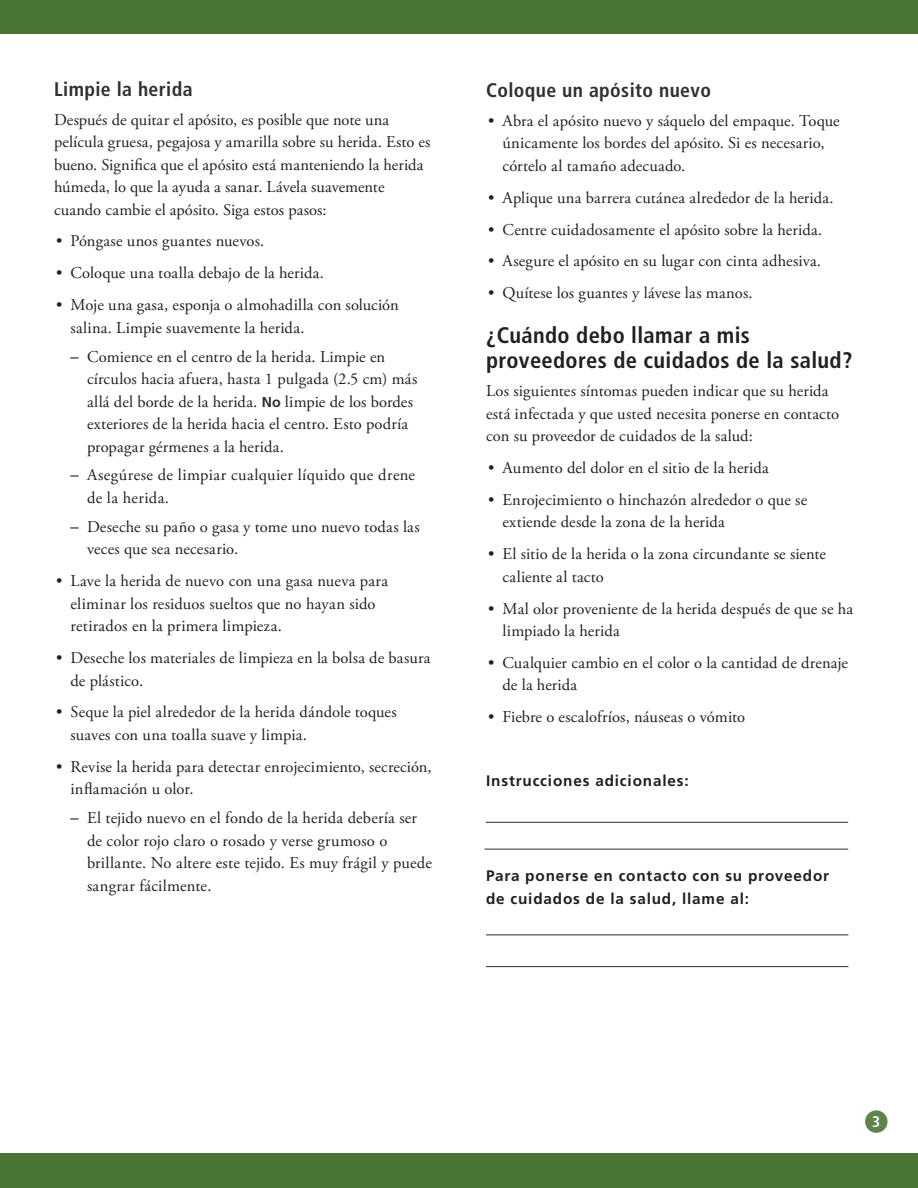
<style>
.page{position:relative;width:918px;height:1188px;background:#fff}
.page>*{position:absolute;margin:0;border:0;box-sizing:border-box;transform-origin:0 0}
.Level_1{font:700 condensed 22.5px/24.8px "Frutiger LT Std";letter-spacing:.015em;color:#231f20}
.Level_2{font:700 condensed 19.65px "Frutiger LT Std";letter-spacing:.02em;color:#312f30}
.Main{font:16.5px/22.5px "Adobe Garamond Pro";letter-spacing:.005em;color:#231f20}
.t1{font:700 condensed 15.45px "Frutiger LT Std";color:#fff}
.Main-2{font:700 15.3px/22.5px "Frutiger LT Std";letter-spacing:.055em;color:#231f20}
.s1{font-family:"Sabon"}
.s2{font-family:"Frutiger LT Std";font-weight:700;font-size:14.25px;color:#312f30}
</style>
<div class="page">
<div style="left:0;top:1154px;width:918px;height:34px;background:#497434"></div>
<div style="left:865px;top:1110px;width:23px;height:23px;background:#5e844b;border-radius:50%"></div>
<div style="left:0;top:0;width:918px;height:34px;background:#497434"></div>
<hr style="left:486px;top:935px;width:362px;height:1px;background:#231f20">
<hr style="left:486px;top:966px;width:362px;height:1px;background:#231f20">
<hr style="left:486px;top:822px;width:362px;height:1px;background:#231f20">
<hr style="left:484px;top:849px;width:364px;height:1px;background:#231f20">
<p class="Level_2" style="left:54px;top:78px;width:140px">Limpie la herida</p>
<p class="Main" style="left:54px;top:109px;width:378px">Después de quitar el apósito, es posible que note una película gruesa, pegajosa y amarilla sobre su herida. Esto es bueno. Significa que el apósito está manteniendo la herida húmeda, lo que la ayuda a sanar. Lávela suavemente cuando cambie el apósito. Siga estos pasos:</p>
<p class="Main" style="left:56px;top:231px;width:210px">• Póngase unos guantes nuevos.</p>
<p class="Main" style="left:56px;top:262px;width:269px">• Coloque una toalla debajo de la herida.</p>
<p class="Main" style="left:70px;top:294px;width:330px;text-indent:-14px">• Moje una gasa, esponja o almohadilla con solución salina. Limpie suavemente la herida.</p>
<p class="Main" style="left:87px;top:346px;width:332px;text-indent:-16px"><span class="s1">–</span> Comience en el centro de la herida. Limpie en círculos hacia afuera, hasta 1 pulgada (2.5 cm) más allá del borde de la herida. <span class="s2">No</span> limpie de los bordes exteriores de la herida hacia el centro. Esto podría propagar gérmenes a la herida.</p>
<p class="Main" style="left:87px;top:465px;width:330px;text-indent:-16px"><span class="s1">–</span> Asegúrese de limpiar cualquier líquido que drene de la herida.</p>
<p class="Main" style="left:87px;top:516px;width:334px;text-indent:-16px"><span class="s1">–</span> Deseche su paño o gasa y tome uno nuevo todas las veces que sea necesario.</p>
<p class="Main" style="left:70px;top:570px;width:319px;text-indent:-14px">• Lave la herida de nuevo con una gasa nueva para eliminar los residuos sueltos que no hayan sido retirados en la primera limpieza.</p>
<p class="Main" style="left:70px;top:647px;width:362px;text-indent:-14px">• Deseche los materiales de limpieza en la bolsa de basura de plástico.</p>
<p class="Main" style="left:70px;top:702px;width:328px;text-indent:-14px">• Seque la piel alrededor de la herida dándole toques suaves con una toalla suave y limpia.</p>
<p class="Main" style="left:70px;top:756px;width:363px;text-indent:-14px">• Revise la herida para detectar enrojecimiento, secreción, inflamación u olor.</p>
<p class="Main" style="left:87px;top:807px;width:346px;text-indent:-16px"><span class="s1">–</span> El tejido nuevo en el fondo de la herida debería ser de color rojo claro o rosado y verse grumoso o brillante. No altere este tejido. Es muy frágil y puede sangrar fácilmente.</p>
<p class="Level_2" style="left:486px;top:79px;width:227px">Coloque un apósito nuevo</p>
<p class="Main" style="left:502px;top:110px;width:339px;text-indent:-14px">• Abra el apósito nuevo y sáquelo del empaque. Toque únicamente los bordes del apósito. Si es necesario, córtelo al tamaño adecuado.</p>
<p class="Main" style="left:488px;top:187px;width:347px">• Aplique una barrera cutánea alrededor de la herida.</p>
<p class="Main" style="left:488px;top:219px;width:335px">• Centre cuidadosamente el apósito sobre la herida.</p>
<p class="Main" style="left:488px;top:251px;width:334px">• Asegure el apósito en su lugar con cinta adhesiva.</p>
<p class="Main" style="left:488px;top:282px;width:266px">• Quítese los guantes y lávese las manos.</p>
<p class="Level_1" style="left:486px;top:323px;width:368px">¿Cuándo debo llamar a mis proveedores de cuidados de la salud?</p>
<p class="Main" style="left:486px;top:380px;width:355px">Los siguientes síntomas pueden indicar que su herida está infectada y que usted necesita ponerse en contacto con su proveedor de cuidados de la salud:</p>
<p class="Main" style="left:488px;top:457px;width:282px">• Aumento del dolor en el sitio de la herida</p>
<p class="Main" style="left:502px;top:489px;width:306px;text-indent:-14px">• Enrojecimiento o hinchazón alrededor o que se extiende desde la zona de la herida</p>
<p class="Main" style="left:502px;top:543px;width:325px;text-indent:-14px">• El sitio de la herida o la zona circundante se siente caliente al tacto</p>
<p class="Main" style="left:502px;top:598px;width:352px;text-indent:-14px">• Mal olor proveniente de la herida después de que se ha limpiado la herida</p>
<p class="Main" style="left:502px;top:652px;width:347px;text-indent:-14px">• Cualquier cambio en el color o la cantidad de drenaje de la herida</p>
<p class="Main" style="left:488px;top:706px;width:258px">• Fiebre o escalofríos, náuseas o vómito</p>
<p class="Main-2" style="left:486px;top:769px;width:204px">Instrucciones adicionales:</p>
<p class="Main-2" style="left:486px;top:865px;width:345px">Para ponerse en contacto con su proveedor de cuidados de la salud, llame al:</p>
<p class="t1" style="left:872px;top:1112px;width:10px">3</p>
</div>
